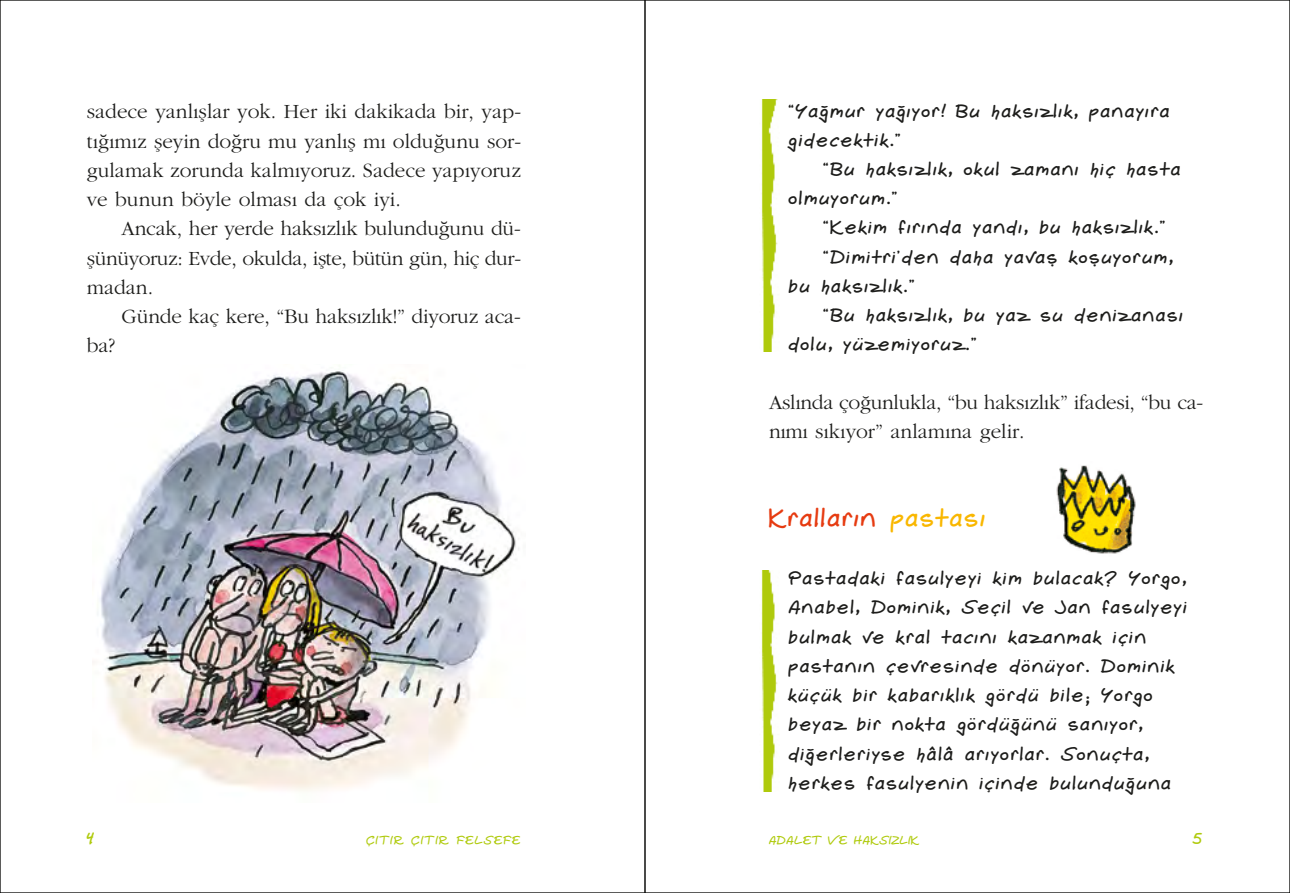
<style>
.page{position:relative;width:1290px;height:893px;background:#fff}
.page>*{position:absolute;margin:0;border:0;box-sizing:border-box;transform-origin:0 0}
.t1{font:26.25px "Ggemelli NC";letter-spacing:.015em;color:#e63b11}
.t2{font:21px/29.2px "Garamond T";letter-spacing:-.01em;color:#1d1d1b;text-align:justify}
.t3{font:21px/29.2px "Garamond T Light";letter-spacing:-.015em;color:#1d1d1b}
.t4{font:19.25px/29.2px "Ggemelli NC";letter-spacing:.025em;color:#1d1d1b}
.t5{font:17.5px "Ggemelli NC";color:#afca0b}
.t6{font:12.25px "Ggemelli NC";letter-spacing:.05em;color:#afca0b}
.t7{font:12.25px "Ggemelli NC";color:#afca0b}
.s1{color:#f9b700}
</style>
<div class="page">
<img style="left:100px;top:371px;width:419px;height:420px">
<img style="left:761px;top:99px;width:17px;height:252px">
<img style="left:761px;top:570px;width:17px;height:221px">
<img style="left:1056px;top:465px;width:80px;height:89px">
<p class="t2" style="left:87px;top:97px;width:436px">sadece yanl›fllar yok. Her iki dakikada bir, yap&shy;t›¤›m›z fleyin do¤ru mu yanl›fl m› oldu¤unu sor&shy;gulamak zorunda kalm›yoruz. Sadece yap›yoruz ve bunun böyle olmas› da çok iyi.</p>
<p class="t2" style="left:87px;top:214px;width:436px;text-indent:35px">Ancak, her yerde haks›zl›k bulundu¤unu dü&shy;flünüyoruz: Evde, okulda, iflte, bütün gün, hiç dur&shy;madan.</p>
<p class="t2" style="left:122px;top:301px;width:401px">Günde kaç kere, “Bu haks›zl›k!” diyoruz aca-</p>
<p class="t2" style="left:87px;top:331px;width:30px">ba?</p>
<p class="t4" style="left:789px;top:96px;width:384px">“Ya¤mur ya¤›yor! Bu haks›zl›k, panay›ra gidecektik.”</p>
<p class="t4" style="left:789px;top:155px;width:395px;text-indent:35px">“Bu haks›zl›k, okul zaman› hiç hasta olmuyorum.”</p>
<p class="t4" style="left:823px;top:213px;width:344px">“Kekim f›r›nda yand›, bu haks›zl›k.”</p>
<p class="t4" style="left:823px;top:242px;width:352px">“Dimitri’den daha yavafl kofluyorum,</p>
<p class="t4" style="left:789px;top:272px;width:128px">bu haks›zl›k.”</p>
<p class="t4" style="left:823px;top:301px;width:362px">“Bu haks›zl›k, bu yaz su denizanas›</p>
<p class="t4" style="left:789px;top:330px;width:190px">dolu, yüzemiyoruz.”</p>
<p class="t3" style="left:769px;top:387px;width:436px">Asl›nda ço¤unlukla, “bu haks›zl›k” ifadesi, “bu ca&shy;n›m› s›k›yor” anlam›na gelir.</p>
<h1 class="t1" style="left:769px;top:502px;width:220px">Krallar›n <span class="s1">pastas›</span></h1>
<p class="t4" style="left:789px;top:564px;width:401px">Pastadaki fasulyeyi kim bulacak? Yorgo, Anabel, Dominik, Seçil ve Jan fasulyeyi bulmak ve kral tac›n› kazanmak için pastan›n çevresinde dönüyor. Dominik küçük bir kabar›kl›k gördü bile; Yorgo beyaz bir nokta gördü¤ünü san›yor, di¤erleriyse hâlâ ar›yorlar. Sonuçta, herkes fasulyenin içinde bulundu¤una</p>
<p class="t5" style="left:87px;top:828px;width:9px">4</p>
<p class="t6" style="left:367px;top:833px;width:156px">ÇITIR ÇITIR FELSEFE</p>
<p class="t7" style="left:769px;top:833px;width:153px">ADALET VE HAKSIZLIK</p>
<p class="t5" style="left:1193px;top:828px;width:11px">5</p>
</div>
